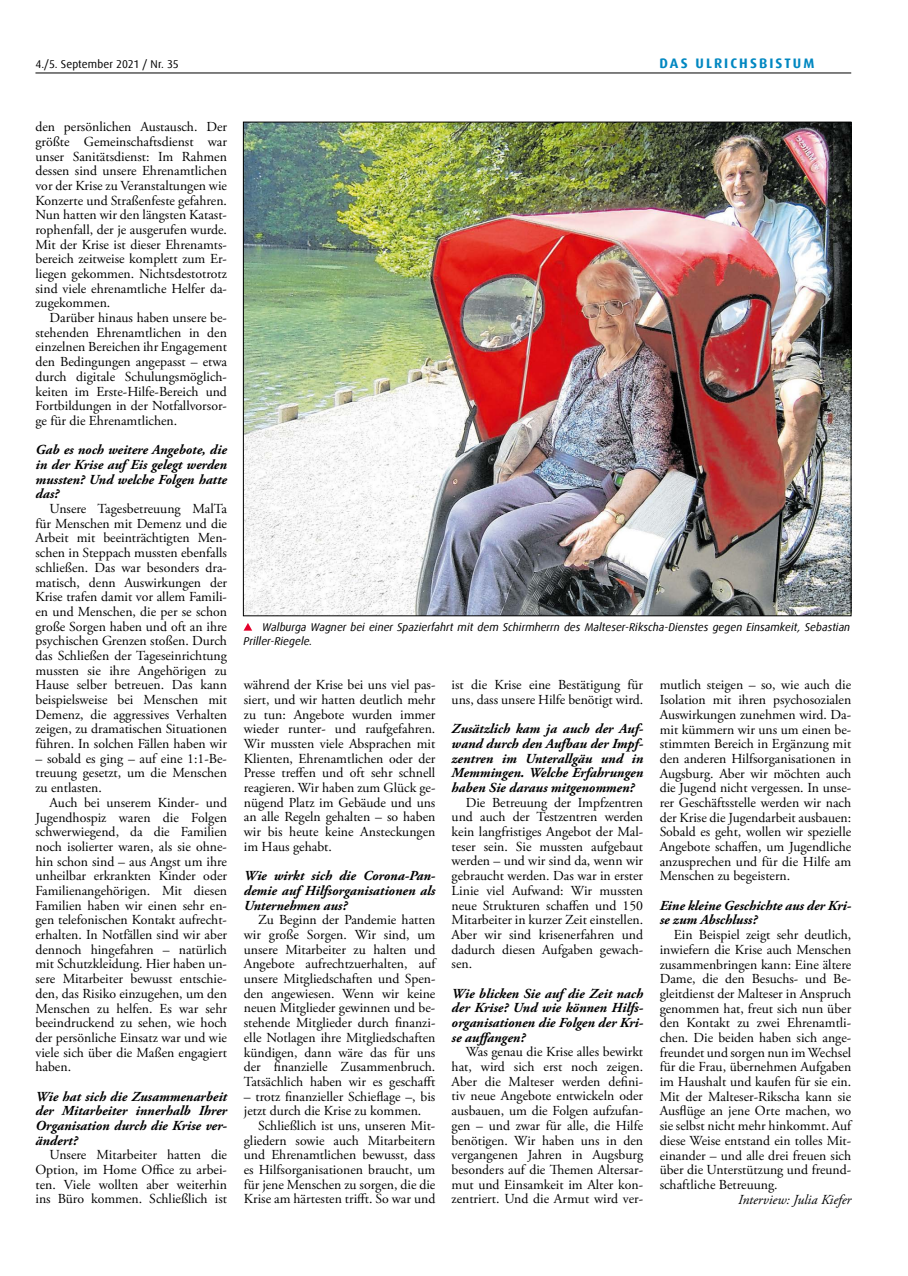
<style>
.page{position:relative;width:908px;height:1276px;background:#fff}
.page>*{position:absolute;margin:0;border:0;box-sizing:border-box;transform-origin:0 0}
.t1{font:13.75px/14.6px "Adobe Garamond Pro";color:#000;text-align:justify}
.t2{font:italic 700 13.75px/14.6px "Adobe Garamond Pro";color:#000;text-align:justify}
.t3{font:italic 13.75px "Adobe Garamond Pro";color:#000}
.t4{font:700 13.75px "Dax Offc Pro";letter-spacing:.15em;color:#0087c1}
.t5{font:italic 11.25px/14.8px "Dax Offc Pro";color:#000}
.t6{font:11.25px "Dax Offc Pro";letter-spacing:.005em;color:#000}
</style>
<div class="page">
<hr style="left:35px;top:73px;width:815px;height:1px;background:#000">
<svg style="left:244px;top:623px;width:8px;height:7px"></svg>
<img style="left:245px;top:124px;width:603px;height:490px">
<p class="t6" style="left:35px;top:56px;width:145px">4./5. September 2021 / Nr. 35</p>
<p class="t4" style="left:659px;top:54px;width:156px">DAS ULRICHSBISTUM</p>
<p class="t1" style="left:35px;top:120px;width:193px">den persönlichen Austausch. Der größte Gemeinschaftsdienst war unser Sanitätsdienst: Im Rahmen dessen sind unsere Ehrenamtlichen vor der Krise zu Veranstaltungen wie Konzerte und Straßenfeste gefahren.<br>Nun hatten wir den längsten Katast&shy;rophenfall, der je ausgerufen wurde.<br>Mit der Krise ist dieser Ehrenamts&shy;bereich zeitweise komplett zum Er&shy;liegen gekommen. Nichtsdestotrotz sind viele ehrenamtliche Helfer da&shy;zugekommen.</p>
<p class="t1" style="left:35px;top:311px;width:193px;text-indent:14px">Darüber hinaus haben unsere be&shy;stehenden Ehrenamtlichen in den einzelnen Bereichen ihr Engagement den Bedingungen angepasst – etwa durch digitale Schulungsmöglich&shy;keiten im Erste-Hilfe-Bereich und Fortbildungen in der Notfallvorsor&shy;ge für die Ehrenamtlichen.</p>
<p class="t2" style="left:35px;top:443px;width:193px">Gab es noch weitere Angebote, die in der Krise auf Eis gelegt werden mussten? Und welche Folgen hatte das?</p>
<p class="t1" style="left:35px;top:502px;width:193px;text-indent:14px">Unsere Tagesbetreuung MalTa für Menschen mit Demenz und die Arbeit mit beeinträchtigten Men&shy;schen in Steppach mussten ebenfalls schließen. Das war besonders dra&shy;matisch, denn Auswirkungen der Krise trafen damit vor allem Famili&shy;en und Menschen, die per se schon große Sorgen haben und oft an ihre psychischen Grenzen stoßen. Durch das Schließen der Tageseinrichtung mussten sie ihre Angehörigen zu Hause selber betreuen. Das kann beispielsweise bei Menschen mit Demenz, die aggressives Verhalten zeigen, zu dramatischen Situationen führen. In solchen Fällen haben wir</p>
<p class="t1" style="left:35px;top:751px;width:193px">– sobald es ging – auf eine 1:1-Be&shy;treuung gesetzt, um die Menschen zu entlasten.</p>
<p class="t1" style="left:35px;top:795px;width:193px;text-indent:14px">Auch bei unserem Kinder- und Jugendhospiz waren die Folgen schwerwiegend, da die Familien noch isolierter waren, als sie ohne&shy;hin schon sind – aus Angst um ihre unheilbar erkrankten Kinder oder Familienangehörigen. Mit diesen Familien haben wir einen sehr en&shy;gen telefonischen Kontakt aufrecht&shy;erhalten. In Notfällen sind wir aber dennoch hingefahren – natürlich mit Schutzkleidung. Hier haben un&shy;sere Mitarbeiter bewusst entschie&shy;den, das Risiko einzugehen, um den Menschen zu helfen. Es war sehr beeindruckend zu sehen, wie hoch der persönliche Einsatz war und wie viele sich über die Maßen engagiert haben.</p>
<p class="t2" style="left:35px;top:1089px;width:193px">Wie hat sich die Zusammenarbeit der Mitarbeiter innerhalb Ihrer Organisation durch die Krise ver&shy;ändert?</p>
<p class="t1" style="left:35px;top:1148px;width:193px;text-indent:14px">Unsere Mitarbeiter hatten die Option, im Home Office zu arbei&shy;ten. Viele wollten aber weiterhin ins Büro kommen. Schließlich ist</p>
<p class="t5" style="left:243px;top:619px;width:608px;text-indent:19px">Walburga Wagner bei einer Spazierfahrt mit dem Schirmherrn des Malteser-Rikscha-Dienstes gegen Einsamkeit, Sebastian<br>Priller-Riegele.</p>
<p class="t1" style="left:244px;top:678px;width:193px">während der Krise bei uns viel pas&shy;siert, und wir hatten deutlich mehr zu tun: Angebote wurden immer wieder runter- und raufgefahren.<br>Wir mussten viele Absprachen mit Klienten, Ehrenamtlichen oder der Presse treffen und oft sehr schnell reagieren. Wir haben zum Glück ge&shy;nügend Platz im Gebäude und uns an alle Regeln gehalten – so haben wir bis heute keine Ansteckungen im Haus gehabt.</p>
<p class="t2" style="left:244px;top:869px;width:193px">Wie wirkt sich die Corona-Pan&shy;demie auf Hilfsorganisationen als Unternehmen aus?</p>
<p class="t1" style="left:244px;top:913px;width:193px;text-indent:14px">Zu Beginn der Pandemie hatten wir große Sorgen. Wir sind, um unsere Mitarbeiter zu halten und Angebote aufrechtzuerhalten, auf unsere Mitgliedschaften und Spen&shy;den angewiesen. Wenn wir keine neuen Mitglieder gewinnen und be&shy;stehende Mitglieder durch finanzi&shy;elle Notlagen ihre Mitgliedschaften kündigen, dann wäre das für uns der finanzielle Zusammenbruch.<br>Tatsächlich haben wir es geschafft</p>
<p class="t1" style="left:244px;top:1089px;width:193px">– trotz finanzieller Schieflage –, bis jetzt durch die Krise zu kommen.</p>
<p class="t1" style="left:244px;top:1118px;width:193px;text-indent:14px">Schließlich ist uns, unseren Mit&shy;gliedern sowie auch Mitarbeitern und Ehrenamtlichen bewusst, dass es Hilfsorganisationen braucht, um für jene Menschen zu sorgen, die die Krise am härtesten trifft. So war und</p>
<p class="t1" style="left:451px;top:678px;width:193px">ist die Krise eine Bestätigung für uns, dass unsere Hilfe benötigt wird.</p>
<p class="t2" style="left:451px;top:722px;width:193px">Zusätzlich kam ja auch der Auf&shy;wand durch den Aufbau der Impf&shy;zentren im Unterallgäu und in Memmingen. Welche Erfahrungen haben Sie daraus mitgenommen?</p>
<p class="t1" style="left:451px;top:795px;width:193px;text-indent:14px">Die Betreuung der Impfzentren und auch der Testzentren werden kein langfristiges Angebot der Mal&shy;teser sein. Sie mussten aufgebaut werden – und wir sind da, wenn wir gebraucht werden. Das war in erster Linie viel Aufwand: Wir mussten neue Strukturen schaffen und 150<br>Mitarbeiter in kurzer Zeit einstellen.<br>Aber wir sind krisenerfahren und dadurch diesen Aufgaben gewach&shy;sen.</p>
<p class="t2" style="left:451px;top:986px;width:193px">Wie blicken Sie auf die Zeit nach der Krise? Und wie können Hilfs&shy;organisationen die Folgen der Kri&shy;se auffangen?</p>
<p class="t1" style="left:451px;top:1045px;width:193px;text-indent:14px">Was genau die Krise alles bewirkt hat, wird sich erst noch zeigen.<br>Aber die Malteser werden defini&shy;tiv neue Angebote entwickeln oder ausbauen, um die Folgen aufzufan&shy;gen – und zwar für alle, die Hilfe benötigen. Wir haben uns in den vergangenen Jahren in Augsburg besonders auf die Themen Altersar&shy;mut und Einsamkeit im Alter kon&shy;zentriert. Und die Armut wird ver-</p>
<p class="t1" style="left:659px;top:678px;width:193px">mutlich steigen – so, wie auch die Isolation mit ihren psychosozialen Auswirkungen zunehmen wird. Da&shy;mit kümmern wir uns um einen be&shy;stimmten Bereich in Ergänzung mit den anderen Hilfsorganisationen in Augsburg. Aber wir möchten auch die Jugend nicht vergessen. In unse&shy;rer Geschäftsstelle werden wir nach der Krise die Jugendarbeit ausbauen:<br>Sobald es geht, wollen wir spezielle Angebote schaffen, um Jugendliche anzusprechen und für die Hilfe am Menschen zu begeistern.</p>
<p class="t2" style="left:659px;top:898px;width:193px">Eine kleine Geschichte aus der Kri&shy;se zum Abschluss?</p>
<p class="t1" style="left:659px;top:928px;width:193px;text-indent:14px">Ein Beispiel zeigt sehr deutlich, inwiefern die Krise auch Menschen zusammenbringen kann: Eine ältere Dame, die den Besuchs- und Be&shy;gleitdienst der Malteser in Anspruch genommen hat, freut sich nun über den Kontakt zu zwei Ehrenamtli&shy;chen. Die beiden haben sich ange&shy;freundet und sorgen nun im Wechsel für die Frau, übernehmen Aufgaben im Haushalt und kaufen für sie ein.<br>Mit der Malteser-Rikscha kann sie Ausflüge an jene Orte machen, wo sie selbst nicht mehr hinkommt. Auf diese Weise entstand ein tolles Mit&shy;einander – und alle drei freuen sich über die Unterstützung und freund&shy;schaftliche Betreuung.</p>
<p class="t3" style="left:737px;top:1191px;width:115px">Interview: Julia Kiefer</p>
</div>
